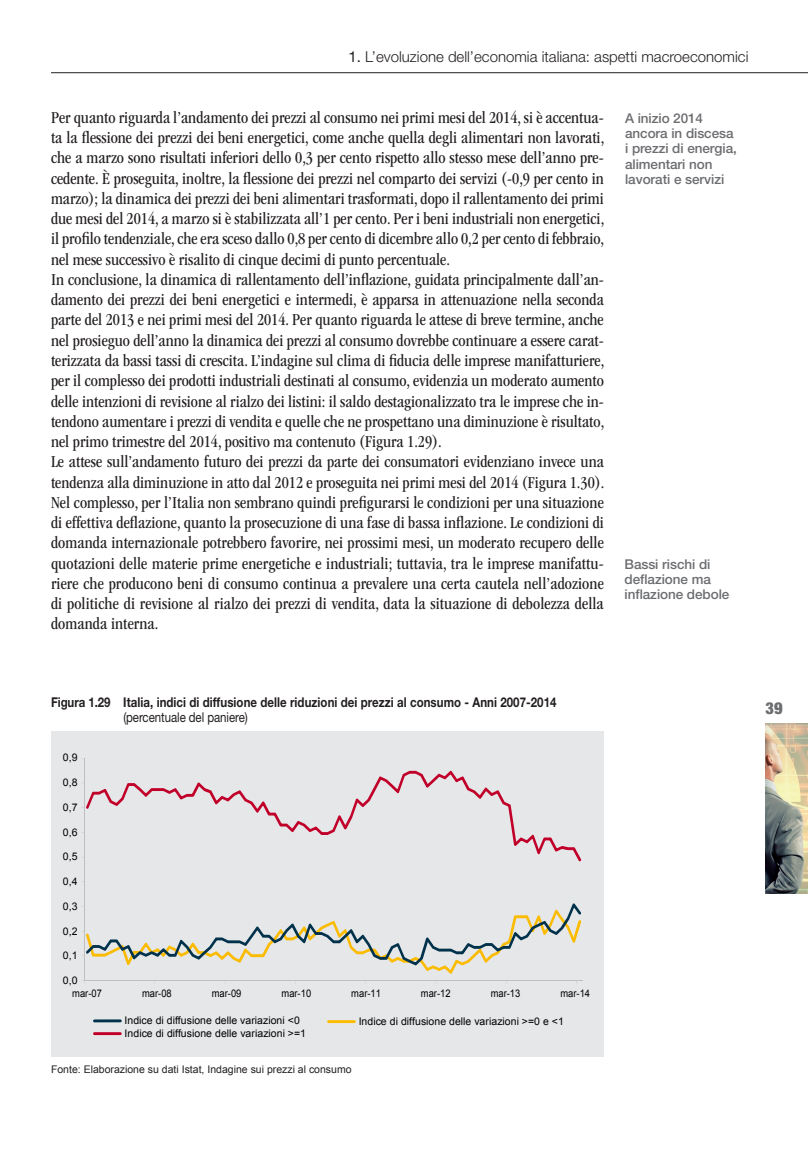
<style>
.page{position:relative;width:808px;height:1149px;background:#fff}
.page>*{position:absolute;margin:0;border:0;box-sizing:border-box;transform-origin:0 0}
.t1{font:condensed 17.25px/20.2px "ITC Garamond Std";color:#231f20}
.t2{font:900 condensed 16.5px "Helvetica Neue LT Std";color:#6c6d70}
.t3{font:300 15px "Helvetica Neue LT Std";color:#231f20}
.t4{font:500 13.5px/15px "Helvetica Neue LT Std";letter-spacing:-.005em;color:#6c6d70}
.t5{font:700 13.5px "Helvetica Neue LT Std";letter-spacing:.005em;color:#231f20;scale:.85 1}
.t6{font:13.5px "Helvetica Neue LT Std";letter-spacing:-.005em;color:#231f20;scale:.85 1}
.t7{font:10.5px "Arial";color:#000}
.t8{font:10.5px "Arial";color:#231f20}
.t9{font:10.5px "Arial";color:#000;scale:.89 1}
.s1{font-weight:400}
</style>
<div class="page">
<hr style="left:51px;top:72px;width:757px;height:1px;background:#231f20">
<img style="left:766px;top:723px;width:42px;height:170px">
<div style="left:51px;top:731px;width:553px;height:325px;background:#e6e7e9"></div>
<hr style="left:84px;top:758px;width:1px;height:222px;background:#bfbfbf">
<hr style="left:84px;top:980px;width:499px;height:1px;background:#bfbfbf">
<svg style="left:86px;top:770px;width:495px;height:91px"></svg>
<svg style="left:82px;top:903px;width:499px;height:70px"></svg>
<hr style="left:93px;top:1031px;width:29px;height:3px;background:#c1002a">
<hr style="left:327px;top:1019px;width:29px;height:3px;background:#fabb00">
<hr style="left:93px;top:1019px;width:29px;height:2px;background:#00324b">
<p class="t3" style="left:349px;top:47px;width:401px"><span class="s1">1.</span> L’evoluzione dell’economia italiana: aspetti macroeconomici</p>
<p class="t1" style="left:51px;top:107px;width:555px">Per quanto riguarda l’andamento dei prezzi al consumo nei primi mesi del 2014, si è accentua&shy;ta la flessione dei prezzi dei beni energetici, come anche quella degli alimentari non lavorati, che a marzo sono risultati inferiori dello 0,3 per cento rispetto allo stesso mese dell’anno pre&shy;cedente. È proseguita, inoltre, la flessione dei prezzi nel comparto dei servizi (-0,9 per cento in marzo); la dinamica dei prezzi dei beni alimentari trasformati, dopo il rallentamento dei primi due mesi del 2014, a marzo si è stabilizzata all’1 per cento. Per i beni industriali non energetici, il profilo tendenziale, che era sceso dallo 0,8 per cento di dicembre allo 0,2 per cento di febbraio, nel mese successivo è risalito di cinque decimi di punto percentuale.<br>In conclusione, la dinamica di rallentamento dell’inflazione, guidata principalmente dall’an&shy;damento dei prezzi dei beni energetici e intermedi, è apparsa in attenuazione nella seconda parte del 2013 e nei primi mesi del 2014. Per quanto riguarda le attese di breve termine, anche nel prosieguo dell’anno la dinamica dei prezzi al consumo dovrebbe continuare a essere carat&shy;terizzata da bassi tassi di crescita. L’indagine sul clima di fiducia delle imprese manifatturiere, per il complesso dei prodotti industriali destinati al consumo, evidenzia un moderato aumento delle intenzioni di revisione al rialzo dei listini: il saldo destagionalizzato tra le imprese che in&shy;tendono aumentare i prezzi di vendita e quelle che ne prospettano una diminuzione è risultato, nel primo trimestre del 2014, positivo ma contenuto (Figura 1.29).<br>Le attese sull’andamento futuro dei prezzi da parte dei consumatori evidenziano invece una tendenza alla diminuzione in atto dal 2012 e proseguita nei primi mesi del 2014 (Figura 1.30).<br>Nel complesso, per l’Italia non sembrano quindi prefigurarsi le condizioni per una situazione di effettiva deflazione, quanto la prosecuzione di una fase di bassa inflazione. Le condizioni di domanda internazionale potrebbero favorire, nei prossimi mesi, un moderato recupero delle quotazioni delle materie prime energetiche e industriali; tuttavia, tra le imprese manifattu&shy;riere che producono beni di consumo continua a prevalere una certa cautela nell’adozione di politiche di revisione al rialzo dei prezzi di vendita, data la situazione di debolezza della domanda interna.</p>
<p class="t4" style="left:625px;top:111px;width:113px">A inizio 2014 ancora in discesa i prezzi di energia, alimentari non lavorati e servizi</p>
<p class="t4" style="left:624px;top:556px;width:106px">Bassi rischi di deflazione ma inflazione debole</p>
<p class="t5" style="left:51px;top:694px;width:596px">Figura 1.29 Italia, indici di diffusione delle riduzioni dei prezzi al consumo - Anni 2007-2014</p>
<p class="t6" style="left:123px;top:709px;width:148px">(percentuale del paniere)</p>
<p class="t7" style="left:63px;top:750px;width:16px">0,9</p>
<p class="t7" style="left:63px;top:775px;width:16px">0,8</p>
<p class="t7" style="left:63px;top:800px;width:16px">0,7</p>
<p class="t7" style="left:63px;top:824px;width:16px">0,6</p>
<p class="t7" style="left:63px;top:849px;width:16px">0,5</p>
<p class="t7" style="left:63px;top:874px;width:16px">0,4</p>
<p class="t7" style="left:63px;top:899px;width:16px">0,3</p>
<p class="t7" style="left:63px;top:923px;width:16px">0,2</p>
<p class="t7" style="left:63px;top:948px;width:16px">0,1</p>
<p class="t7" style="left:63px;top:973px;width:16px">0,0</p>
<p class="t9" style="left:72px;top:985px;width:35px">mar-07</p>
<p class="t9" style="left:142px;top:985px;width:35px">mar-08</p>
<p class="t9" style="left:212px;top:985px;width:35px">mar-09</p>
<p class="t9" style="left:281px;top:985px;width:35px">mar-10</p>
<p class="t9" style="left:351px;top:985px;width:35px">mar-11</p>
<p class="t9" style="left:421px;top:985px;width:35px">mar-12</p>
<p class="t9" style="left:491px;top:985px;width:35px">mar-13</p>
<p class="t9" style="left:560px;top:985px;width:35px">mar-14</p>
<p class="t7" style="left:125px;top:1026px;width:183px">Indice di diffusione delle variazioni &gt;=1</p>
<p class="t7" style="left:125px;top:1013px;width:177px">Indice di diffusione delle variazioni &lt;0</p>
<p class="t7" style="left:359px;top:1014px;width:207px">Indice di diffusione delle variazioni &gt;=0 e &lt;1</p>
<p class="t8" style="left:51px;top:1061px;width:302px">Fonte: Elaborazione su dati Istat, Indagine sui prezzi al consumo</p>
<p class="t2" style="left:765px;top:697px;width:19px">39</p>
</div>
